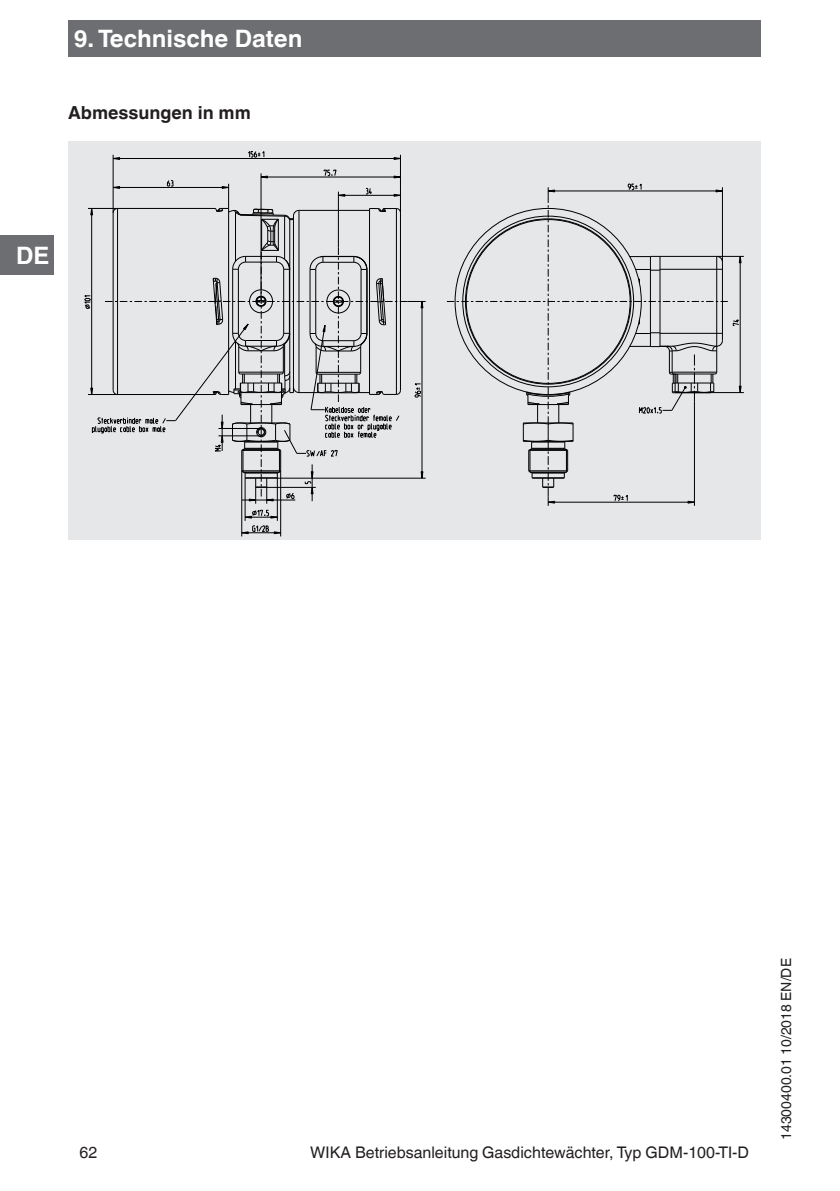
<style>
.page{position:relative;width:840px;height:1191px;background:#fff}
.page>*{position:absolute;margin:0;border:0;box-sizing:border-box;transform-origin:0 0}
.t1{font:700 24px "Helvetica World";color:#fff}
.t2{font:700 18px "Helvetica World";color:#231f20}
.t3{font:16px "Helvetica World";color:#231f20}
.t4{font:14px "Helvetica World";color:#231f20}
</style>
<div class="page">
<div style="left:0;top:236px;width:54px;height:39px;background:#6d6e71"></div>
<div style="left:68px;top:20px;width:692px;height:37px;background:#6d6e71"></div>
<div style="left:68px;top:142px;width:692px;height:398px;background:#e6e7e9"></div>
<svg style="left:248px;top:151px;width:16px;height:6px"></svg>
<svg style="left:114px;top:157px;width:6px;height:3px"></svg>
<svg style="left:393px;top:157px;width:7px;height:3px"></svg>
<svg style="left:242px;top:525px;width:26px;height:9px"></svg>
<hr style="left:244px;top:478px;width:1px;height:43px;background:#000">
<hr style="left:241px;top:471px;width:1px;height:65px;background:#000">
<hr style="left:113px;top:155px;width:1px;height:58px;background:#000">
<hr style="left:241px;top:532px;width:39px;height:1px;background:#000">
<hr style="left:280px;top:471px;width:1px;height:65px;background:#000">
<hr style="left:277px;top:478px;width:1px;height:43px;background:#000">
<hr style="left:113px;top:158px;width:287px;height:1px;background:#000">
<hr style="left:400px;top:155px;width:1px;height:58px;background:#000">
<svg style="left:446px;top:183px;width:297px;height:323px"></svg>
<svg style="left:84px;top:170px;width:341px;height:348px"></svg>
<h1 class="t1" style="left:74px;top:29px;width:230px">9. Technische Daten</h1>
<p class="t2" style="left:68px;top:106px;width:184px">Abmessungen in mm</p>
<h1 class="t1" style="left:16px;top:242px;width:35px">DE</h1>
<p class="t3" style="left:79px;top:1146px;width:19px">62</p>
<p class="t3" style="left:310px;top:1146px;width:440px">WIKA Betriebsanleitung Gasdichtewächter, Typ GDM-100-TI-D</p>
<p class="t4" style="left:780px;top:1140px;width:183px;rotate:-90deg">14300400.01 10/2018 EN/DE</p>
</div>
